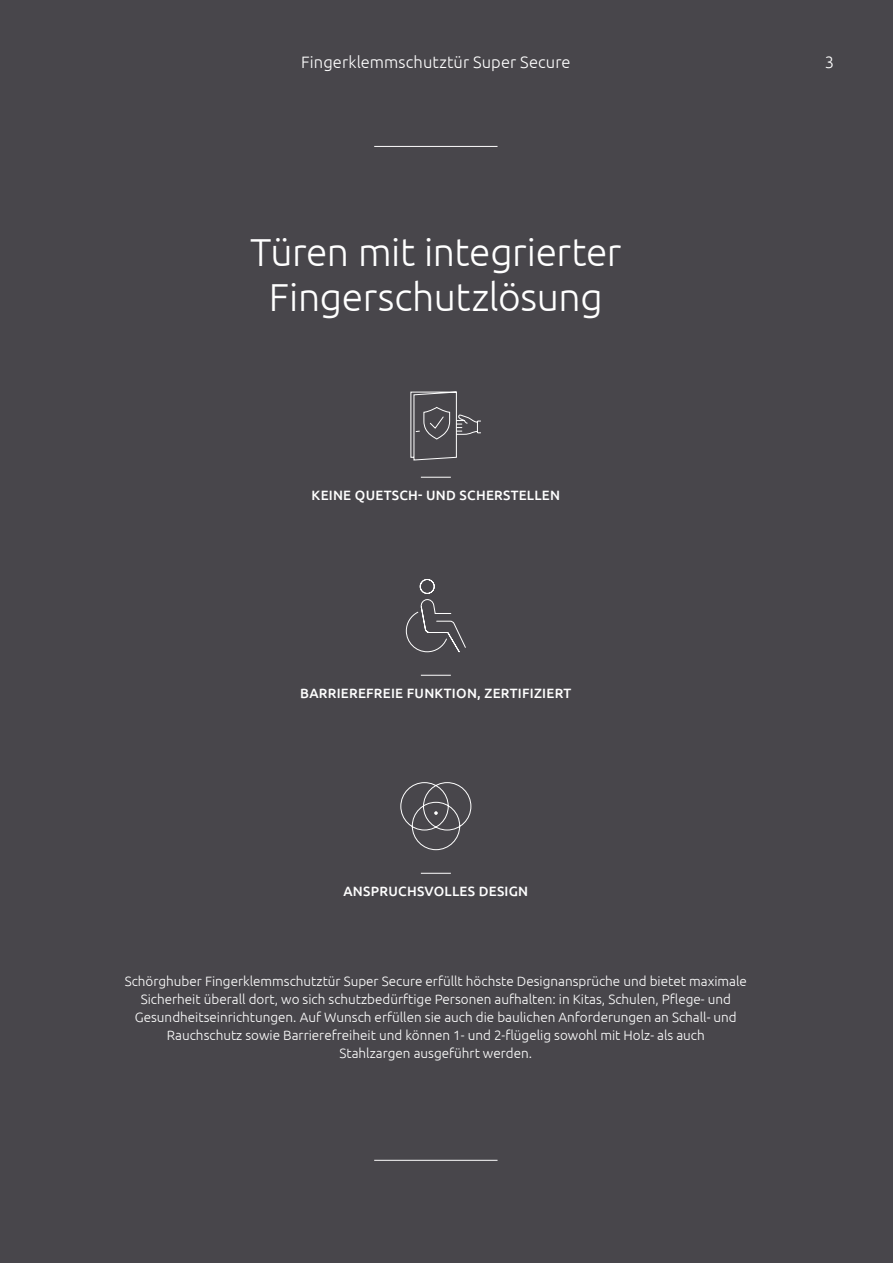
<style>
.page{position:relative;width:893px;height:1263px;background:#48464b}
.page>*{position:absolute;margin:0;border:0;box-sizing:border-box;transform-origin:0 0}
.t1{font:300 39px/45px "Ubuntu";letter-spacing:-.01em;color:#fff;text-align:center}
.t2{font:300 16.5px "Ubuntu";letter-spacing:.005em;color:#fff}
.t3{font:300 13.5px/18px "Ubuntu";color:#fff;text-align:center}
.t4{font:500 13.5px "Ubuntu";letter-spacing:.02em;color:#fff}
</style>
<div class="page">
<hr style="left:421px;top:477px;width:30px;height:1px;background:#fff">
<hr style="left:421px;top:873px;width:30px;height:1px;background:#fff">
<hr style="left:374px;top:1160px;width:123px;height:1px;background:#fff">
<hr style="left:374px;top:146px;width:123px;height:1px;background:#fff">
<hr style="left:421px;top:675px;width:30px;height:1px;background:#fff">
<svg style="left:406px;top:579px;width:60px;height:73px"></svg>
<svg style="left:410px;top:391px;width:71px;height:70px"></svg>
<svg style="left:400px;top:782px;width:71px;height:68px"></svg>
<p class="t2" style="left:301px;top:52px;width:271px">Fingerklemmschutztür Super Secure</p>
<p class="t2" style="left:825px;top:52px;width:11px">3</p>
<p class="t1" style="left:250px;top:229px;width:373px">Türen mit integrierter<br>Fingerschutzlösung</p>
<p class="t4" style="left:312px;top:487px;width:250px">KEINE QUETSCH- UND SCHERSTELLEN</p>
<p class="t4" style="left:300px;top:685px;width:273px">BARRIEREFREIE FUNKTION, ZERTIFIZIERT</p>
<p class="t4" style="left:343px;top:883px;width:186px">ANSPRUCHSVOLLES DESIGN</p>
<p class="t3" style="left:125px;top:972px;width:624px">Schörghuber Fingerklemmschutztür Super Secure erfüllt höchste Designansprüche und bietet maximale Sicherheit überall dort, wo sich schutzbedürftige Personen aufhalten: in Kitas, Schulen, Pflege- und Gesundheitseinrichtungen. Auf Wunsch erfüllen sie auch die baulichen Anforderungen an Schall- und Rauchschutz sowie Barrierefreiheit und können 1- und 2-flügelig sowohl mit Holz- als auch<br>Stahlzargen ausgeführt werden.</p>
</div>
